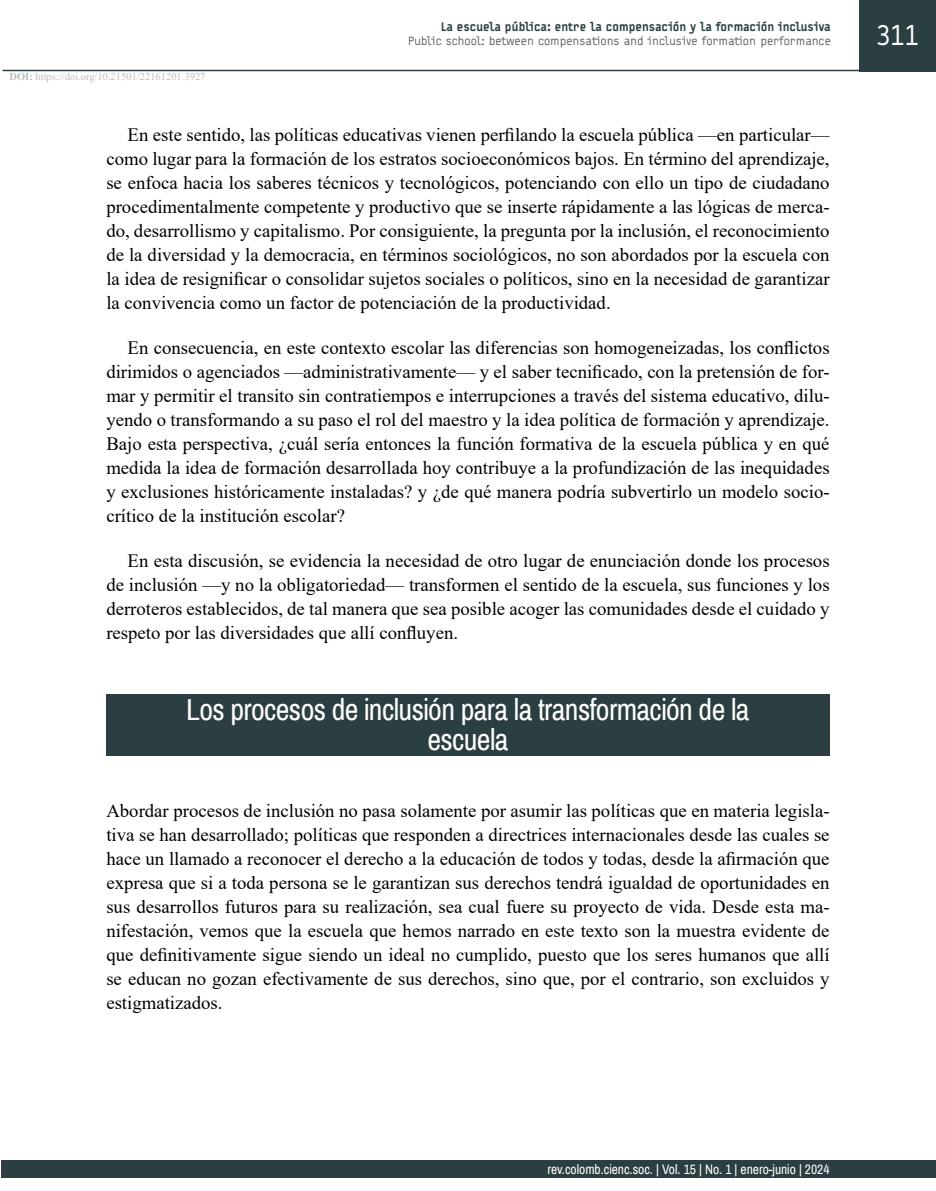
<style>
.page{position:relative;width:936px;height:1191px;background:#fff}
.page>*{position:absolute;margin:0;border:0;box-sizing:border-box;transform-origin:0 0}
.t1{font:30px/30px "Archivo Narrow";letter-spacing:-.02em;color:#fff;text-align:center}
.t2{font:30px "Typestar Pro";color:#fff}
.t3{font:18.75px/24px "Times New Roman";color:#000;text-align:justify}
.t4{font:13.5px "Archivo Narrow";color:#fff}
.t5{font:12px "Typestar Pro";color:#58585a}
.t6{font:900 12px "Typestar Pro";color:#2b3e41}
.t7{font:10.5px "Times New Roman";color:#bbbdbe}
.s1{font-weight:700}
</style>
<div class="page">
<div style="left:2px;top:1160px;width:933px;height:18px;background:#2b3e41"></div>
<hr style="left:3px;top:70px;width:856px;height:1px;background:#2b3e41">
<div style="left:859px;top:0;width:76px;height:71px;background:#2b3e41"></div>
<div style="left:106px;top:694px;width:723px;height:62px;background:#2b3e41"></div>
<p class="t7" style="left:10px;top:69px;width:197px"><span class="s1">DOI:</span> https://doi.org/10.21501/22161201.3927</p>
<p class="t6" style="left:441px;top:19px;width:391px">La escuela pública: entre la compensación y la formación inclusiva</p>
<p class="t5" style="left:408px;top:33px;width:424px">Public school: between compensations and inclusive formation performance</p>
<p class="t3" style="left:106px;top:122px;width:724px;text-indent:21px">En este sentido, las políticas educativas vienen perfilando la escuela pública —en particular— como lugar para la formación de los estratos socioeconómicos bajos. En término del aprendizaje, se enfoca hacia los saberes técnicos y tecnológicos, potenciando con ello un tipo de ciudadano procedimentalmente competente y productivo que se inserte rápidamente a las lógicas de merca&shy;do, desarrollismo y capitalismo. Por consiguiente, la pregunta por la inclusión, el reconocimiento de la diversidad y la democracia, en términos sociológicos, no son abordados por la escuela con la idea de resignificar o consolidar sujetos sociales o políticos, sino en la necesidad de garantizar la convivencia como un factor de potenciación de la productividad.</p>
<p class="t3" style="left:106px;top:335px;width:724px;text-indent:21px">En consecuencia, en este contexto escolar las diferencias son homogeneizadas, los conflictos dirimidos o agenciados —administrativamente— y el saber tecnificado, con la pretensión de for&shy;mar y permitir el transito sin contratiempos e interrupciones a través del sistema educativo, dilu&shy;yendo o transformando a su paso el rol del maestro y la idea política de formación y aprendizaje.<br>Bajo esta perspectiva, ¿cuál sería entonces la función formativa de la escuela pública y en qué medida la idea de formación desarrollada hoy contribuye a la profundización de las inequidades y exclusiones históricamente instaladas? y ¿de qué manera podría subvertirlo un modelo socio&shy;crítico de la institución escolar?</p>
<p class="t3" style="left:106px;top:548px;width:724px;text-indent:21px">En esta discusión, se evidencia la necesidad de otro lugar de enunciación donde los procesos de inclusión —y no la obligatoriedad— transformen el sentido de la escuela, sus funciones y los derroteros establecidos, de tal manera que sea posible acoger las comunidades desde el cuidado y respeto por las diversidades que allí confluyen.</p>
<h1 class="t1" style="left:186px;top:695px;width:565px">Los procesos de inclusión para la transformación de la escuela</h1>
<p class="t3" style="left:106px;top:798px;width:724px">Abordar procesos de inclusión no pasa solamente por asumir las políticas que en materia legisla&shy;tiva se han desarrollado; políticas que responden a directrices internacionales desde las cuales se hace un llamado a reconocer el derecho a la educación de todos y todas, desde la afirmación que expresa que si a toda persona se le garantizan sus derechos tendrá igualdad de oportunidades en sus desarrollos futuros para su realización, sea cual fuere su proyecto de vida. Desde esta ma&shy;nifestación, vemos que la escuela que hemos narrado en este texto son la muestra evidente de que definitivamente sigue siendo un ideal no cumplido, puesto que los seres humanos que allí se educan no gozan efectivamente de sus derechos, sino que, por el contrario, son excluidos y estigmatizados.</p>
<h1 class="t2" style="left:875px;top:16px;width:46px">311</h1>
<p class="t4" style="left:547px;top:1160px;width:284px">rev.colomb.cienc.soc. | Vol. 15 | No. 1 | enero-junio | 2024</p>
</div>
